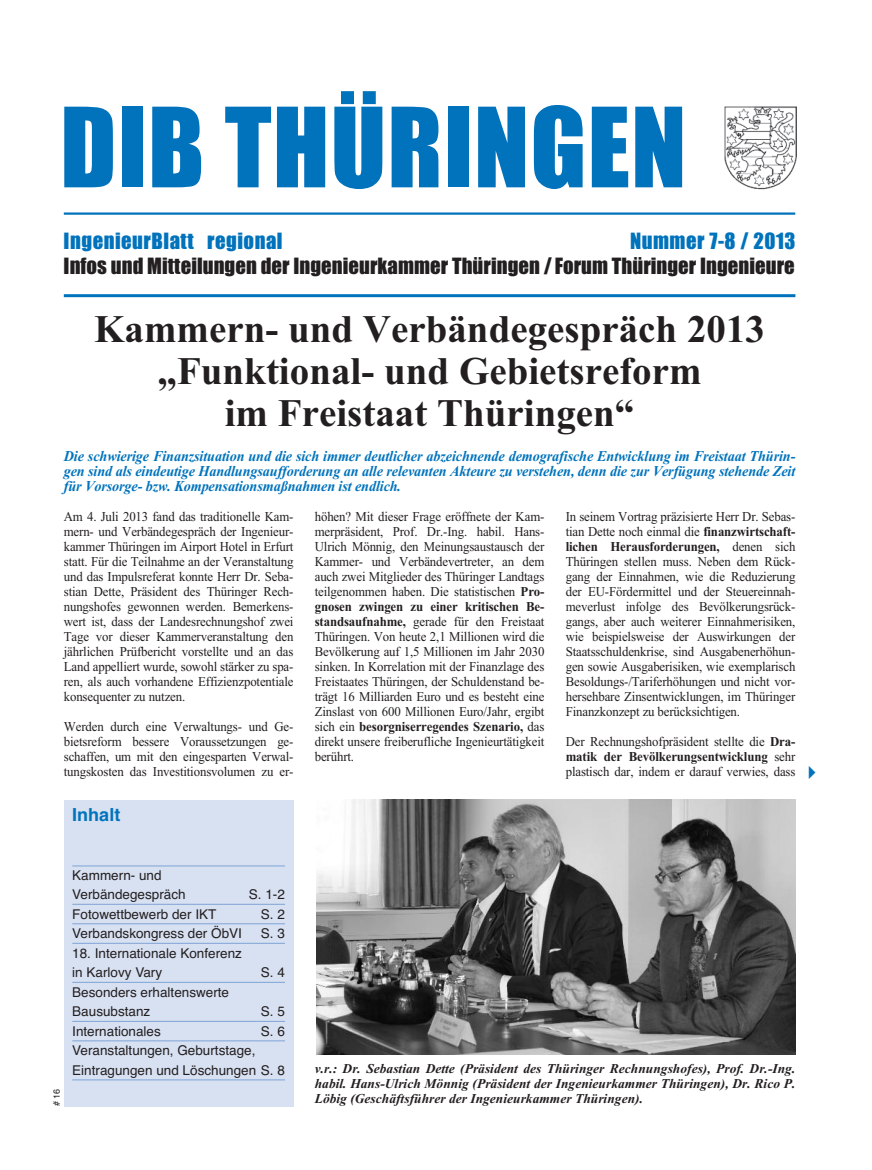
<style>
.page{position:relative;width:872px;height:1170px;background:#fff}
.page>*{position:absolute;margin:0;border:0;box-sizing:border-box;transform-origin:0 0}
.t1{font:102px "Impact";letter-spacing:.01em;color:#0073bc}
.t2{font:700 39px/42px "Times New Roman";color:#231f20;text-align:center}
.t3{font:20.7px "Impact";letter-spacing:.005em;color:#231f20}
.t4{font:20.7px "Impact";letter-spacing:.025em;color:#0073bc}
.t5{font:700 18px "Helvetica";color:#0073bc}
.t6{font:italic 700 15px/15px "Times New Roman";letter-spacing:-.01em;color:#0073bc;text-align:justify;scale:.95 1}
.t7{font:13.5px/15px "Times New Roman";letter-spacing:-.01em;color:#231f20;text-align:justify;scale:.95 1}
.t8{font:13.5px/19.5px "Helvetica";color:#231f20}
.t9{font:italic 700 13.5px/15px "Times New Roman";color:#231f20;text-align:justify}
.t10{font:9px "Helvetica";color:#231f20}
.s1{font-weight:700}
</style>
<div class="page">
<img style="left:725px;top:107px;width:71px;height:83px">
<hr style="left:64px;top:212px;width:731px;height:3px;background:#0073bc">
<hr style="left:64px;top:294px;width:731px;height:3px;background:#0073bc">
<div style="left:64px;top:799px;width:229px;height:307px;background:#d8e1f2"></div>
<hr style="left:72px;top:865px;width:213px;height:1px;background:#7fa3d5">
<hr style="left:72px;top:903px;width:213px;height:1px;background:#7fa3d5">
<hr style="left:72px;top:923px;width:213px;height:1px;background:#7fa3d5">
<hr style="left:72px;top:942px;width:213px;height:1px;background:#7fa3d5">
<hr style="left:72px;top:981px;width:213px;height:1px;background:#7fa3d5">
<hr style="left:72px;top:1020px;width:213px;height:1px;background:#7fa3d5">
<hr style="left:72px;top:1040px;width:213px;height:1px;background:#7fa3d5">
<hr style="left:72px;top:1079px;width:213px;height:1px;background:#7fa3d5">
<img style="left:316px;top:799px;width:479px;height:255px">
<h1 class="t1" style="left:60px;top:92px;width:628px">DIB THÜRINGEN</h1>
<h3 class="t4" style="left:64px;top:229px;width:220px">IngenieurBlatt regional</h3>
<h3 class="t4" style="left:630px;top:229px;width:167px">Nummer 7-8 / 2013</h3>
<h3 class="t3" style="left:64px;top:254px;width:732px">Infos und Mitteilungen der Ingenieurkammer Thüringen /Forum Thüringer Ingenieure</h3>
<h2 class="t2" style="left:94px;top:307px;width:672px">Kammern- und Verbändegespräch 2013 „Funktional- und Gebietsreform<br>im Freistaat Thüringen“</h2>
<p class="t6" style="left:64px;top:448px;width:771px">Die schwierige Finanzsituation und die sich immer deutlicher abzeichnende demografische Entwicklung im Freistaat Thürin&shy;gen sind als eindeutige Handlungsaufforderung an alle relevanten Akteure zu verstehen, denn die zur Verfügung stehende Zeit für Vorsorge- bzw. Kompensationsmaßnahmen ist endlich.</p>
<p class="t7" style="left:64px;top:509px;width:243px">Am 4. Juli 2013 fand das traditionelle Kam&shy;mern- und Verbändegespräch der Ingenieur&shy;kammer Thüringen im Airport Hotel in Erfurt statt. Für die Teilnahme an der Veranstaltung und das Impulsreferat konnte Herr Dr. Seba&shy;stian Dette, Präsident des Thüringer Rech&shy;nungshofes gewonnen werden. Bemerkens&shy;wert ist, dass der Landesrechnungshof zwei Tage vor dieser Kammerveranstaltung den jährlichen Prüfbericht vorstellte und an das Land appelliert wurde, sowohl stärker zu spa&shy;ren, als auch vorhandene Effizienzpotentiale konsequenter zu nutzen.</p>
<p class="t7" style="left:64px;top:719px;width:243px">Werden durch eine Verwaltungs- und Ge&shy;bietsreform bessere Voraussetzungen ge&shy;schaffen, um mit den eingesparten Verwal&shy;tungskosten das Investitionsvolumen zu er-</p>
<p class="t7" style="left:315px;top:509px;width:243px">höhen? Mit dieser Frage eröffnete der Kam&shy;merpräsident, Prof. Dr.-Ing. habil. Hans-Ulrich Mönnig, den Meinungsaustausch der Kammer- und Verbändevertreter, an dem auch zwei Mitglieder des Thüringer Landtags teilgenommen haben. Die statistischen <span class="s1">Pro&shy;gnosen zwingen zu einer kritischen Be&shy;standsaufnahme,</span> gerade für den Freistaat Thüringen. Von heute 2,1 Millionen wird die Bevölkerung auf 1,5 Millionen im Jahr 2030 sinken. In Korrelation mit der Finanzlage des Freistaates Thüringen, der Schuldenstand be&shy;trägt 16 Milliarden Euro und es besteht eine Zinslast von 600 Millionen Euro/Jahr, ergibt sich ein <span class="s1">besorgniserregendes Szenario,</span> das direkt unsere freiberufliche Ingenieurtätigkeit berührt.</p>
<p class="t7" style="left:566px;top:509px;width:243px">In seinem Vortrag präzisierte Herr Dr. Sebas&shy;tian Dette noch einmal die <span class="s1">finanzwirtschaft&shy;lichen Herausforderungen,</span> denen sich Thüringen stellen muss. Neben dem Rück&shy;gang der Einnahmen, wie die Reduzierung der EU-Fördermittel und der Steuereinnah&shy;meverlust infolge des Bevölkerungsrück&shy;gangs, aber auch weiterer Einnahmerisiken, wie beispielsweise der Auswirkungen der Staatsschuldenkrise, sind Ausgabenerhöhun&shy;gen sowie Ausgaberisiken, wie exemplarisch Besoldungs-/Tariferhöhungen und nicht vor&shy;hersehbare Zinsentwicklungen, im Thüringer Finanzkonzept zu berücksichtigen.</p>
<p class="t7" style="left:566px;top:734px;width:243px">Der Rechnungshofpräsident stellte die <span class="s1">Dra&shy;matik der Bevölkerungsentwicklung</span> sehr plastisch dar, indem er darauf verwies, dass</p>
<h3 class="t5" style="left:72px;top:804px;width:50px">Inhalt</h3>
<p class="t8" style="left:72px;top:865px;width:115px">Kammern- und<br>Verbändegespräch</p>
<p class="t8" style="left:249px;top:884px;width:38px">S. 1-2</p>
<p class="t8" style="left:72px;top:904px;width:146px">Fotowettbewerb der IKT</p>
<p class="t8" style="left:261px;top:904px;width:26px">S. 2</p>
<p class="t8" style="left:72px;top:923px;width:171px">Verbandskongress der ÖbVI</p>
<p class="t8" style="left:261px;top:923px;width:26px">S. 3</p>
<p class="t8" style="left:72px;top:943px;width:171px">18. Internationale Konferenz in Karlovy Vary</p>
<p class="t8" style="left:261px;top:962px;width:26px">S. 4</p>
<p class="t10" style="left:51px;top:1106px;width:19px;rotate:-90deg"># 16</p>
<p class="t8" style="left:72px;top:982px;width:158px">Besonders erhaltenswerte<br>Bausubstanz</p>
<p class="t8" style="left:261px;top:1001px;width:26px">S. 5</p>
<p class="t8" style="left:72px;top:1021px;width:90px">Internationales</p>
<p class="t8" style="left:261px;top:1021px;width:26px">S. 6</p>
<p class="t8" style="left:72px;top:1040px;width:214px">Veranstaltungen, Geburtstage,<br>Eintragungen und Löschungen S. 8</p>
<p class="t9" style="left:315px;top:1060px;width:482px">v.r.: Dr. Sebastian Dette (Präsident des Thüringer Rechnungshofes), Prof. Dr.-Ing. habil. Hans-Ulrich Mönnig (Präsident der Ingenieurkammer Thüringen), Dr. Rico P.<br>Löbig (Geschäftsführer der Ingenieurkammer Thüringen).</p>
</div>
